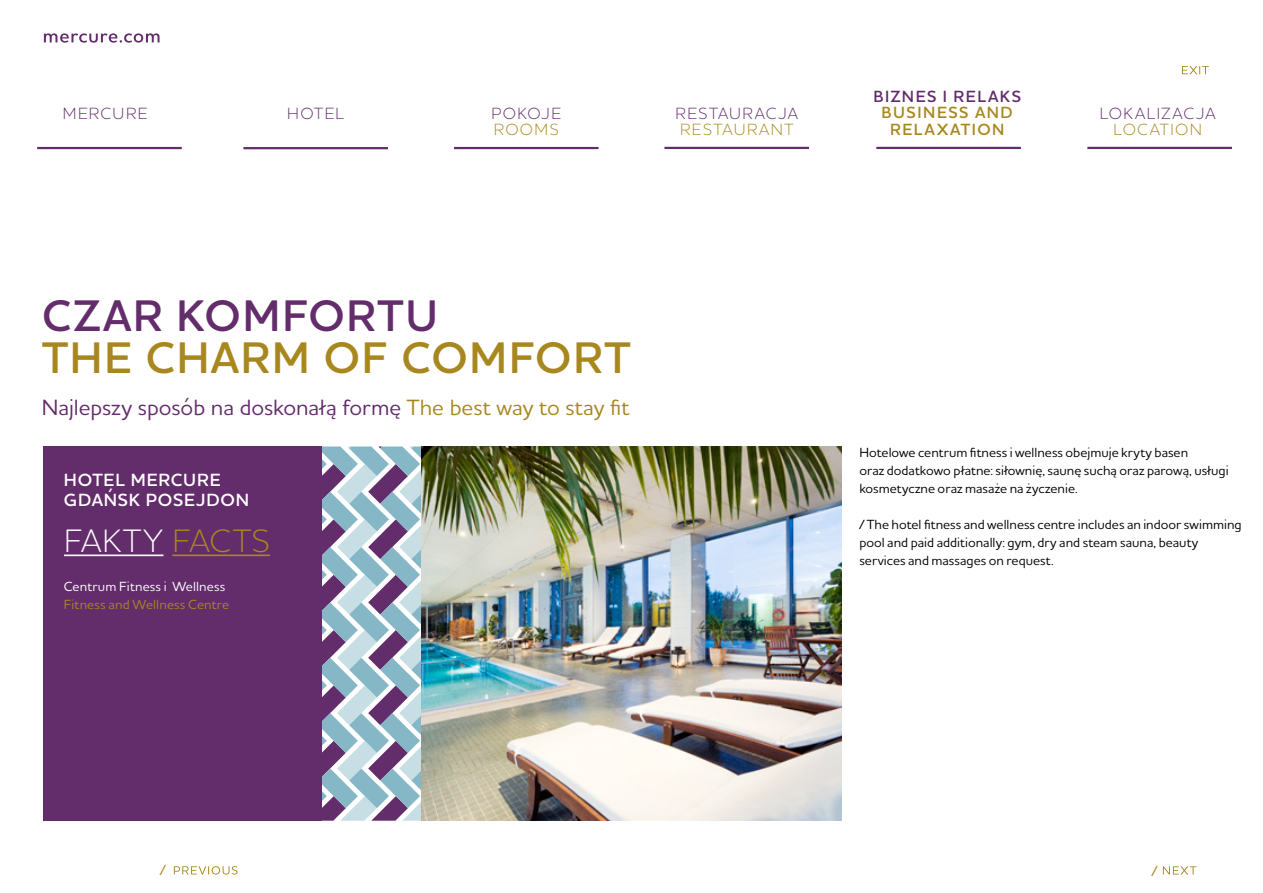
<style>
.page{position:relative;width:1263px;height:893px;background:#fff}
.page>*{position:absolute;margin:0;border:0;box-sizing:border-box;transform-origin:0 0}
.t1{font:600 45px "Houschka Alt Pro";letter-spacing:.04em;color:#a8871e}
.t2{font:600 45px "Houschka Alt Pro";letter-spacing:.04em;color:#632c6b}
.t3{font:300 33px "Houschka Alt Pro";letter-spacing:.025em;color:#fff}
.t4{font:500 22.5px "Houschka Alt Pro";letter-spacing:-.005em;color:#632c6b}
.t5{font:600 18px/19.5px "Houschka Alt Pro";letter-spacing:.045em;color:#fff}
.t6{font:300 16.5px "Houschka Alt Pro";letter-spacing:.085em;color:#632c6b}
.t7{font:300 16.5px "Houschka Alt Pro";letter-spacing:.085em;color:#a8871e}
.t8{font:600 16.5px/16.5px "Houschka Alt Pro";letter-spacing:.09em;color:#a8871e;text-align:center}
.t9{font:600 16.5px "Houschka Alt Pro";letter-spacing:.085em;color:#632c6b}
.t10{font:500 15px "Houschka Alt Pro";color:#a8871e}
.t11{font:500 13.5px/18px "Houschka Alt Pro";color:#000}
.t12{font:500 13.5px "Houschka Alt Pro";letter-spacing:.01em;color:#a8871e}
.t13{font:500 13.5px "Houschka Alt Pro";letter-spacing:.01em;color:#fff}
.s1{color:#a8871e}
</style>
<div class="page">
<svg style="left:44px;top:33px;width:116px;height:10px"></svg>
<hr style="left:37px;top:147px;width:145px;height:2px;background:#632c6b">
<hr style="left:243px;top:147px;width:145px;height:2px;background:#632c6b">
<hr style="left:454px;top:147px;width:144px;height:2px;background:#632c6b">
<hr style="left:664px;top:147px;width:145px;height:2px;background:#632c6b">
<hr style="left:876px;top:147px;width:145px;height:2px;background:#632c6b">
<hr style="left:1087px;top:147px;width:145px;height:2px;background:#632c6b">
<svg style="left:1182px;top:66px;width:27px;height:8px"></svg>
<svg style="left:1163px;top:866px;width:33px;height:8px"></svg>
<svg style="left:174px;top:866px;width:64px;height:9px"></svg>
<img style="left:421px;top:446px;width:421px;height:375px">
<div style="left:43px;top:446px;width:294px;height:375px;background:#632c6b"></div>
<svg style="left:322px;top:446px;width:99px;height:375px"></svg>
<hr style="left:64px;top:554px;width:99px;height:2px;background:#fff">
<hr style="left:172px;top:554px;width:98px;height:2px;background:#a8871e">
<p class="t6" style="left:63px;top:103px;width:86px">MERCURE</p>
<p class="t6" style="left:287px;top:103px;width:58px">HOTEL</p>
<p class="t6" style="left:491px;top:103px;width:24px">POKOJ</p>
<p class="t6" style="left:551px;top:103px;width:11px">E</p>
<p class="t7" style="left:494px;top:119px;width:14px">ROO</p>
<p class="t7" style="left:535px;top:119px;width:26px">MS</p>
<p class="t6" style="left:676px;top:103px;width:124px">RESTAURACJA</p>
<p class="t7" style="left:680px;top:119px;width:115px">RESTAURANT</p>
<p class="t9" style="left:873px;top:86px;width:149px">BIZNES I RELAKS</p>
<p class="t8" style="left:882px;top:104px;width:133px">BUSINESS AND<br>RELAXATION</p>
<p class="t6" style="left:1100px;top:103px;width:117px">LOKALIZACJA</p>
<p class="t7" style="left:1113px;top:119px;width:90px">LOCATION</p>
<h1 class="t2" style="left:42px;top:287px;width:397px">CZAR KOMFORTU</h1>
<h1 class="t1" style="left:42px;top:329px;width:31px">THE</h1>
<h1 class="t1" style="left:146px;top:329px;width:486px">CHARM OF COMFORT</h1>
<h3 class="t4" style="left:42px;top:393px;width:589px">Najlepszy sposób na doskonałą formę <span class="s1">The best way to stay fit</span></h3>
<h3 class="t5" style="left:64px;top:470px;width:187px">HOTEL MERCURE<br>GDAŃSK POSEJDON</h3>
<h2 class="t3" style="left:64px;top:520px;width:207px">FAKTY <span class="s1">FACTS</span></h2>
<p class="t13" style="left:64px;top:578px;width:163px">Centrum Fitness i Wellness</p>
<p class="t12" style="left:64px;top:596px;width:167px">Fitness and Wellness Centre</p>
<p class="t11" style="left:859px;top:443px;width:371px">Hotelowe centrum fitness i wellness obejmuje kryty basen<br>oraz dodatkowo płatne: siłownię, saunę suchą oraz parową, usługi kosmetyczne oraz masaże na życzenie.</p>
<p class="t11" style="left:859px;top:515px;width:384px">/ The hotel fitness and wellness centre includes an indoor swimming pool and paid additionally: gym, dry and steam sauna, beauty services and massages on request.</p>
<p class="t10" style="left:160px;top:860px;width:7px">/</p>
<p class="t10" style="left:1152px;top:861px;width:7px">/</p>
</div>
